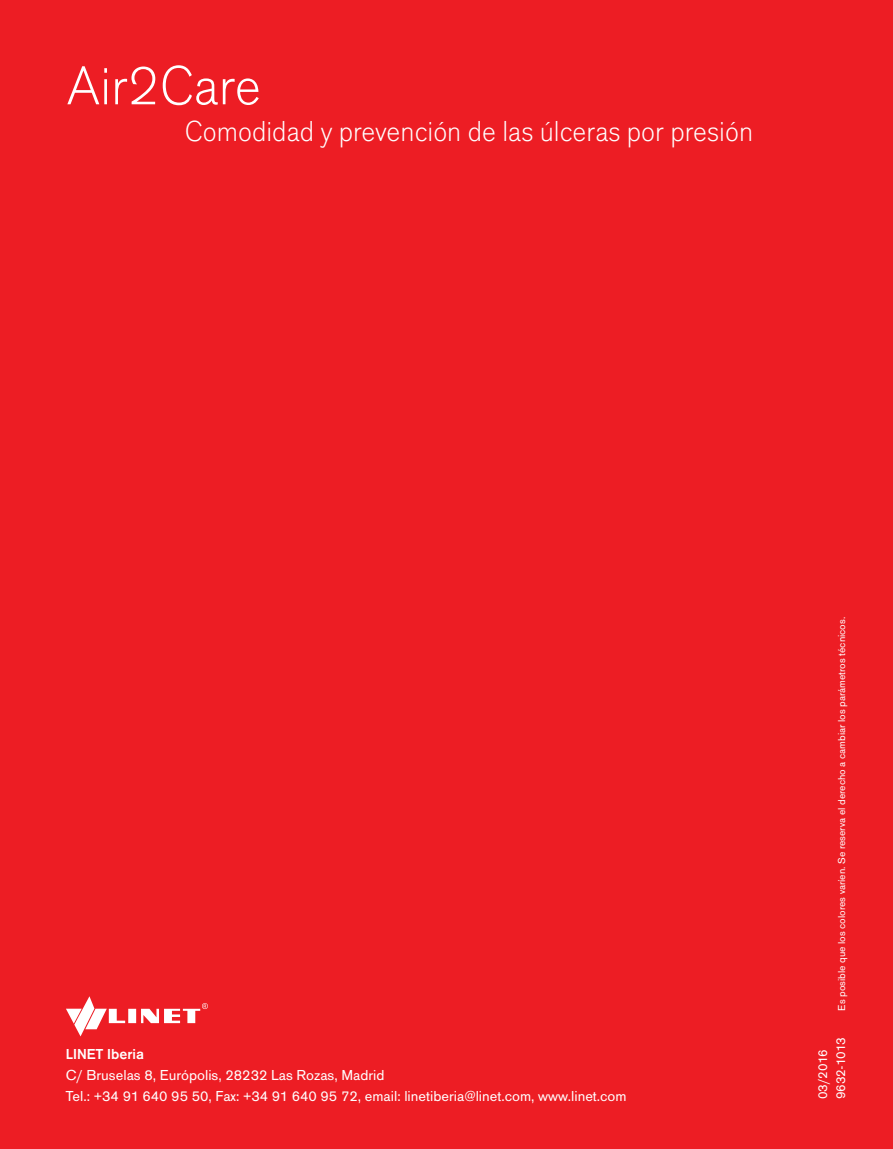
<style>
.page{position:relative;width:893px;height:1149px;background:#fff}
.page>*{position:absolute;margin:0;border:0;box-sizing:border-box;transform-origin:0 0}
.t1{font:300 57px "Accius TOT";color:#fff}
.t2{font:300 30px "Accius TOT";color:#fff}
.t3{font:15px/21px "Accius TOT";color:#fff}
.t4{font:500 15px "Accius TOT";color:#fff}
.t5{font:13.5px/18px "Accius TOT";letter-spacing:-.02em;color:#fff}
.t6{font:10.5px "Accius TOT";color:#fff}
</style>
<div class="page">
<div style="left:0;top:0;width:893px;height:1148px;background:#ed1d24"></div>
<svg style="left:66px;top:996px;width:142px;height:40px"></svg>
<h1 class="t1" style="left:67px;top:54px;width:196px">Air2Care</h1>
<h2 class="t2" style="left:185px;top:115px;width:570px">Comodidad y prevención de las úlceras por presión</h2>
<p class="t4" style="left:66px;top:1044px;width:80px">LINET Iberia</p>
<p class="t3" style="left:66px;top:1063px;width:562px">C/ Bruselas 8, Európolis, 28232 Las Rozas, Madrid<br>Tel.: +34 91 640 95 50, Fax: +34 91 640 95 72, email: linetiberia@linet.com, www.linet.com</p>
<p class="t6" style="left:836px;top:1010px;width:395px;rotate:-90deg">Es posible que los colores varíen. Se reserva el derecho a cambiar los parámetros técnicos.</p>
<p class="t5" style="left:814px;top:1098px;width:63px;rotate:-90deg">03/2016<br>9632-1013</p>
</div>
